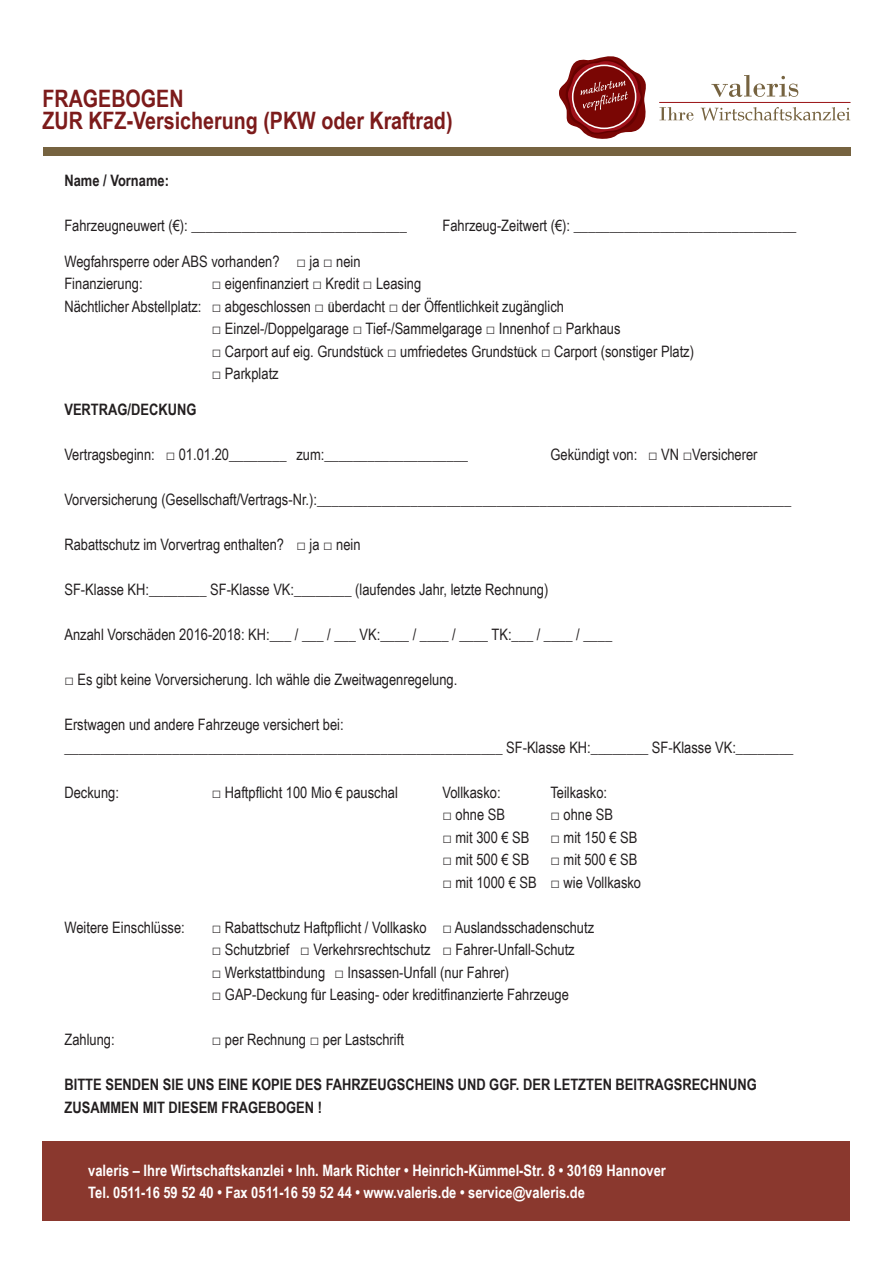
<style>
.page{position:relative;width:893px;height:1263px;background:#fff}
.page>*{position:absolute;margin:0;border:0;box-sizing:border-box;transform-origin:0 0}
.t1{font:700 24px/22.5px "Arial Narrow";color:#7c1b1b}
.t2{font:15.75px/22.5px "Arial Narrow";color:#231f20}
.t3{font:700 15.75px/22.5px "Arial Narrow";color:#fff}
.t4{font:700 15.75px/22.5px "Arial Narrow";color:#231f20}
</style>
<div class="page">
<svg style="left:701px;top:107px;width:149px;height:14px"></svg>
<svg style="left:659px;top:107px;width:34px;height:14px"></svg>
<hr style="left:659px;top:102px;width:191px;height:1px;background:#9f1d20">
<svg style="left:711px;top:75px;width:87px;height:22px"></svg>
<svg style="left:559px;top:56px;width:87px;height:83px"></svg>
<div style="left:43px;top:148px;width:807px;height:8px;background:#766340"></div>
<div style="left:43px;top:1141px;width:807px;height:79px;background:#8a382e"></div>
<h1 class="t1" style="left:43px;top:87px;width:411px">FRAGEBOGEN<br>ZUR KFZ-Versicherung (PKW oder Kraftrad)</h1>
<p class="t4" style="left:64px;top:169px;width:106px">Name / Vorname:</p>
<p class="t2" style="left:64px;top:214px;width:344px">Fahrzeugneuwert (€): ______________________________</p>
<p class="t2" style="left:442px;top:214px;width:356px">Fahrzeug-Zeitwert (€): _______________________________</p>
<p class="t2" style="left:64px;top:250px;width:298px">Wegfahrsperre oder ABS vorhanden? □ ja □ nein<br>Finanzierung:</p>
<p class="t2" style="left:64px;top:272px;width:501px;text-align:center">□ eigenfinanziert □ Kredit □ Leasing<br>Nächtlicher Abstellplatz: □ abgeschlossen □ ü berdacht □ der Öffentlichkeit zugänglich</p>
<p class="t2" style="left:212px;top:317px;width:410px">□ Einzel-/Doppelgarage □ Tief-/Sammelgarage □ Innenhof □ Parkhaus</p>
<p class="t2" style="left:212px;top:340px;width:484px">□ Carport auf eig. Grundstü ck □ umfriedetes Grundstü ck □ Carport (sonstiger Platz)</p>
<p class="t2" style="left:212px;top:362px;width:68px">□ Parkplatz</p>
<p class="t4" style="left:64px;top:398px;width:133px">VERTRAG/DECKUNG</p>
<p class="t2" style="left:64px;top:443px;width:405px">Vertragsbeginn: □ 01.01.20________ zum:____________________</p>
<p class="t2" style="left:550px;top:443px;width:209px">Gekündigt von: □ VN □Versicherer</p>
<p class="t2" style="left:64px;top:488px;width:728px">Vorversicherung (Gesellschaft/Vertrags-Nr.):__________________________________________________________________</p>
<p class="t2" style="left:64px;top:533px;width:298px">Rabattschutz im Vorvertrag enthalten? □ ja □ nein</p>
<p class="t2" style="left:64px;top:578px;width:485px">SF-Klasse KH:________ SF-Klasse VK:________ (laufendes Jahr, letzte Rechnung)</p>
<p class="t2" style="left:64px;top:623px;width:549px">Anzahl Vorschäden 2016-2018: KH:___ / ___ / ___ VK:____ / ____ / ____ TK:___ / ____ / ____</p>
<p class="t2" style="left:64px;top:668px;width:394px">□ Es gibt keine Vorversicherung. Ich wähle die Zweitwagenregelung.</p>
<p class="t2" style="left:64px;top:713px;width:730px">Erstwagen und andere Fahrzeuge versichert bei:<br>_____________________________________________________________ SF-Klasse KH:________ SF-Klasse VK:________</p>
<p class="t2" style="left:64px;top:781px;width:56px">Deckung:</p>
<p class="t2" style="left:212px;top:781px;width:188px">□ Haftpflicht 100 Mio € pauschal</p>
<p class="t2" style="left:442px;top:781px;width:60px">Vollkasko:</p>
<p class="t2" style="left:550px;top:781px;width:58px">Teilkasko:</p>
<p class="t2" style="left:442px;top:803px;width:64px">□ ohne SB</p>
<p class="t2" style="left:550px;top:803px;width:64px">□ ohne SB</p>
<p class="t2" style="left:442px;top:826px;width:89px">□ mit 300 € SB</p>
<p class="t2" style="left:550px;top:826px;width:89px">□ mit 150 € SB</p>
<p class="t2" style="left:442px;top:848px;width:89px">□ mit 500 € SB</p>
<p class="t2" style="left:550px;top:848px;width:89px">□ mit 500 € SB</p>
<p class="t2" style="left:442px;top:871px;width:200px">□ mit 1000 € SB □ wie Vollkasko</p>
<p class="t2" style="left:64px;top:916px;width:122px">Weitere Einschlüsse:</p>
<p class="t2" style="left:212px;top:916px;width:384px">□ Rabattschutz Haftpflicht / Vollkasko □ Auslandsschadenschutz</p>
<p class="t2" style="left:212px;top:938px;width:364px">□ Schutzbrief □ Verkehrsrechtschutz □ Fahrer-Unfall-Schutz</p>
<p class="t2" style="left:212px;top:961px;width:299px">□ Werkstattbindung □ Insassen-Unfall (nur Fahrer)</p>
<p class="t2" style="left:212px;top:983px;width:359px">□ GAP-Deckung für Leasing- oder kreditfinanzierte Fahrzeuge</p>
<p class="t2" style="left:64px;top:1028px;width:52px">Zahlung:</p>
<p class="t2" style="left:212px;top:1028px;width:194px">□ per Rechnung □ per Lastschrift</p>
<p class="t4" style="left:65px;top:1073px;width:694px">BITTE SENDEN SIE UNS EINE KOPIE DES FAHRZEUGSCHEINS UND GGF. DER LETZTEN BEITRAGSRECHNUNG<br>ZUSAMMEN MIT DIESEM FRAGEBOGEN !</p>
<p class="t3" style="left:88px;top:1159px;width:579px">valeris – Ihre Wirtschaftskanzlei • Inh. Mark Richter • Heinrich-Kümmel-Str. 8 • 30169 Hannover<br>Tel. 0511-16 59 52 40 • Fax 0511-16 59 52 44 • www.valeris.de • service@valeris.de</p>
</div>
